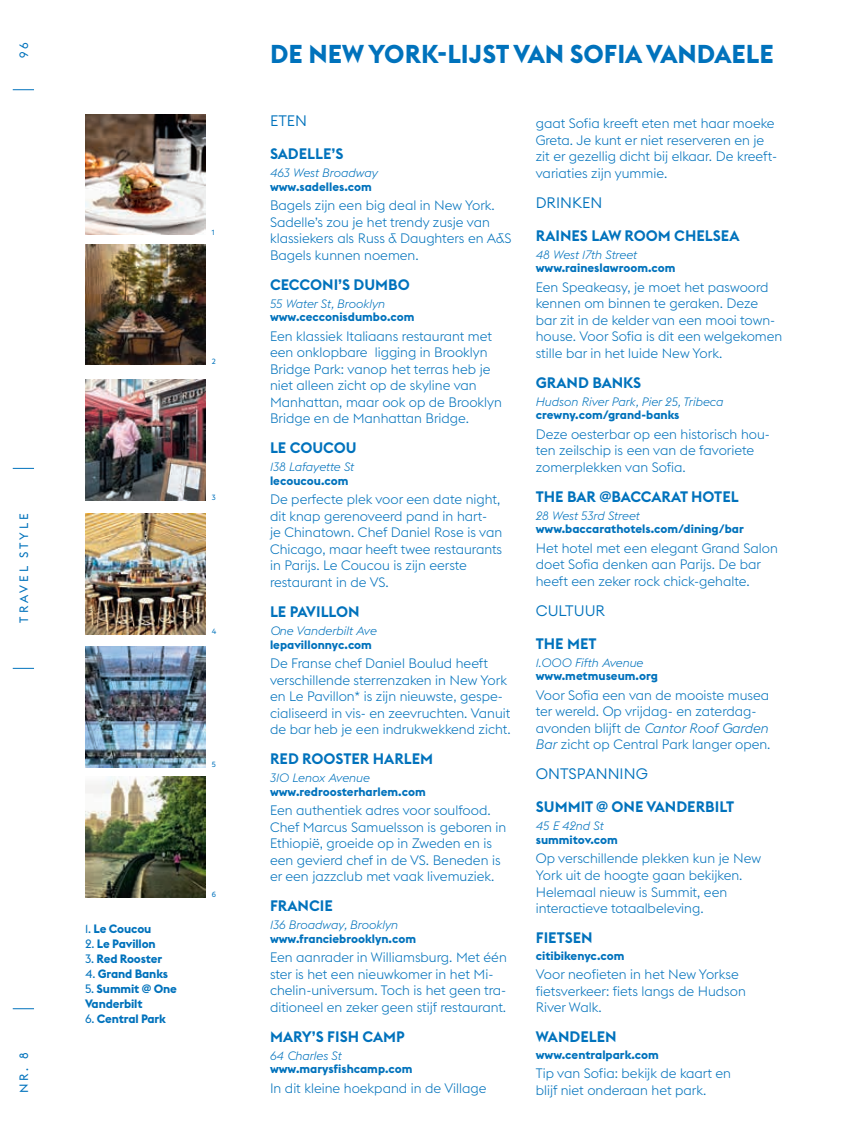
<style>
.page{position:relative;width:859px;height:1136px;background:#fff}
.page>*{position:absolute;margin:0;border:0;box-sizing:border-box;transform-origin:0 0}
.t1{font:700 25.5px "Euclid Flex";color:#0072bc}
.t2{font:600 15px "Euclid Flex";color:#0072bc}
.t3{font:300 15px "Euclid Circular A";color:#0072bc}
.t4{font:100 13.5px/16.5px "Euclid Flex";color:#0072bc}
.t5{font:700 12px/15px "Euclid Flex";color:#0072bc}
.t6{font:italic 100 12px "Euclid Flex";color:#0072bc}
.t7{font:12px "Euclid Flex";letter-spacing:.24em;color:#0072bc}
.t8{font:7.5px "Euclid Triangle";color:#0072bc}
.s1{font-weight:400}
.s2{font-style:italic}
</style>
<div class="page">
<svg style="left:13px;top:89px;width:21px;height:1px"></svg>
<svg style="left:13px;top:468px;width:21px;height:1px"></svg>
<svg style="left:13px;top:668px;width:21px;height:1px"></svg>
<svg style="left:13px;top:1008px;width:21px;height:1px"></svg>
<img style="left:85px;top:114px;width:121px;height:121px">
<img style="left:85px;top:244px;width:121px;height:121px">
<img style="left:85px;top:646px;width:121px;height:121px">
<img style="left:85px;top:513px;width:121px;height:121px">
<img style="left:85px;top:379px;width:121px;height:121px">
<img style="left:85px;top:776px;width:121px;height:121px">
<p class="t7" style="left:17px;top:58px;width:17px;rotate:-90deg">96</p>
<p class="t7" style="left:17px;top:622px;width:111px;rotate:-90deg">TRAVEL STYLE</p>
<p class="t7" style="left:17px;top:1093px;width:42px;rotate:-90deg">NR. 8</p>
<p class="t8" style="left:212px;top:227px;width:4px">1</p>
<p class="t8" style="left:212px;top:357px;width:5px">2</p>
<p class="t8" style="left:212px;top:492px;width:5px">3</p>
<p class="t8" style="left:212px;top:626px;width:6px">4</p>
<p class="t8" style="left:212px;top:759px;width:6px">5</p>
<p class="t5" style="left:85px;top:921px;width:68px"><span class="s1">1.</span> Le Coucou</p>
<p class="t5" style="left:85px;top:936px;width:72px"><span class="s1">2.</span> Le Pavillon</p>
<p class="t5" style="left:85px;top:951px;width:79px"><span class="s1">3.</span> Red Rooster</p>
<p class="t5" style="left:85px;top:966px;width:85px"><span class="s1">4.</span> Grand Banks</p>
<p class="t5" style="left:85px;top:981px;width:93px"><span class="s1">5.</span> Summit @ One<br>Vanderbilt</p>
<p class="t5" style="left:85px;top:1011px;width:83px"><span class="s1">6.</span> Central Park</p>
<p class="t8" style="left:212px;top:889px;width:6px">6</p>
<h1 class="t1" style="left:270px;top:39px;width:505px">DE NEW YORK-LIJST VAN SOFIA VANDAELE</h1>
<p class="t3" style="left:270px;top:111px;width:39px">ETEN</p>
<p class="t2" style="left:270px;top:145px;width:75px">SADELLE’S</p>
<p class="t6" style="left:270px;top:166px;width:109px">463 West Broadway</p>
<p class="t5" style="left:270px;top:179px;width:103px">www.sadelles.com</p>
<p class="t4" style="left:270px;top:197px;width:243px">Bagels zijn een big deal in New York.<br>Sadelle’s zou je het trendy zusje van klassiekers als Russ &amp; Daughters en A&amp;S Bagels kunnen noemen.</p>
<p class="t2" style="left:270px;top:276px;width:141px">CECCONI’S DUMBO</p>
<p class="t6" style="left:270px;top:296px;width:117px">55 Water St, Brooklyn</p>
<p class="t5" style="left:270px;top:310px;width:146px">www.cecconisdumbo.com</p>
<p class="t4" style="left:270px;top:328px;width:233px">Een klassiek Italiaans restaurant met een onklopbare ligging in Brooklyn Bridge Park: vanop het terras heb je niet alleen zicht op de skyline van Manhattan, maar ook op de Brooklyn Bridge en de Manhattan Bridge.</p>
<p class="t2" style="left:270px;top:439px;width:88px">LE COUCOU</p>
<p class="t6" style="left:270px;top:460px;width:86px">138 Lafayette St</p>
<p class="t5" style="left:270px;top:473px;width:80px">lecoucou.com</p>
<p class="t4" style="left:270px;top:491px;width:234px">De perfecte plek voor een date night, dit knap gerenoveerd pand in hart-<br>je Chinatown. Chef Daniel Rose is van Chicago, maar heeft twee restaurants in Parijs. Le Coucou is zijn eerste restaurant in de VS.</p>
<p class="t2" style="left:270px;top:603px;width:91px">LE PAVILLON</p>
<p class="t6" style="left:270px;top:623px;width:108px">One Vanderbilt Ave</p>
<p class="t5" style="left:270px;top:637px;width:103px">lepavillonnyc.com</p>
<p class="t4" style="left:270px;top:655px;width:242px">De Franse chef Daniel Boulud heeft verschillende sterrenzaken in New York en Le Pavillon* is zijn nieuwste, gespe&shy;cialiseerd in vis- en zeevruchten. Vanuit de bar heb je een indrukwekkend zicht.</p>
<p class="t2" style="left:270px;top:750px;width:165px">RED ROOSTER HARLEM</p>
<p class="t6" style="left:270px;top:770px;width:101px">310 Lenox Avenue</p>
<p class="t5" style="left:270px;top:784px;width:157px">www.redroosterharlem.com</p>
<p class="t4" style="left:270px;top:802px;width:238px">Een authentiek adres voor soulfood.<br>Chef Marcus Samuelsson is geboren in Ethiopië, groeide op in Zweden en is een gevierd chef in de VS. Beneden is er een jazzclub met vaak livemuziek.</p>
<p class="t2" style="left:270px;top:897px;width:64px">FRANCIE</p>
<p class="t6" style="left:270px;top:917px;width:130px">136 Broadway, Brooklyn</p>
<p class="t5" style="left:270px;top:931px;width:148px">www.franciebrooklyn.com</p>
<p class="t4" style="left:270px;top:949px;width:238px">Een aanrader in Williamsburg. Met één ster is het een nieuwkomer in het Mi&shy;chelin-universum. Toch is het geen tra&shy;ditioneel en zeker geen stijf restaurant.</p>
<p class="t2" style="left:270px;top:1027px;width:136px">MARY’S FISH CAMP</p>
<p class="t6" style="left:270px;top:1048px;width:73px">64 Charles St</p>
<p class="t5" style="left:270px;top:1061px;width:144px">www.marysfishcamp.com</p>
<p class="t4" style="left:270px;top:1079px;width:218px">In dit kleine hoekpand in de Village</p>
<p class="t4" style="left:536px;top:115px;width:243px">gaat Sofia kreeft eten met haar moeke Greta. Je kunt er niet reserveren en je zit er gezellig dicht bij elkaar. De kreeft&shy;variaties zijn yummie.</p>
<p class="t3" style="left:536px;top:192px;width:68px">DRINKEN</p>
<p class="t2" style="left:536px;top:226px;width:205px">RAINES LAW ROOM CHELSEA</p>
<p class="t6" style="left:536px;top:247px;width:103px">48 West 17th Street</p>
<p class="t5" style="left:536px;top:260px;width:141px">www.raineslawroom.com</p>
<p class="t4" style="left:536px;top:279px;width:248px">Een Speakeasy, je moet het paswoord kennen om binnen te geraken. Deze bar zit in de kelder van een mooi town&shy;house. Voor Sofia is dit een welgekomen stille bar in het luide New York.</p>
<p class="t2" style="left:536px;top:373px;width:107px">GRAND BANKS</p>
<p class="t6" style="left:536px;top:394px;width:189px">Hudson River Park, Pier 25, Tribeca</p>
<p class="t5" style="left:536px;top:407px;width:145px">crewny.com/grand-banks</p>
<p class="t4" style="left:536px;top:426px;width:236px">Deze oesterbar op een historisch hou&shy;ten zeilschip is een van de favoriete zomerplekken van Sofia.</p>
<p class="t2" style="left:536px;top:487px;width:204px">THE BAR @BACCARAT HOTEL</p>
<p class="t6" style="left:536px;top:508px;width:105px">28 West 53rd Street</p>
<p class="t5" style="left:536px;top:521px;width:210px">www.baccarathotels.com/dining/bar</p>
<p class="t4" style="left:536px;top:540px;width:244px">Het hotel met een elegant Grand Salon doet Sofia denken aan Parijs. De bar heeft een zeker rock chick-gehalte.</p>
<p class="t3" style="left:536px;top:600px;width:71px">CULTUUR</p>
<p class="t2" style="left:536px;top:634px;width:62px">THE MET</p>
<p class="t6" style="left:536px;top:655px;width:109px">1.000 Fifth Avenue</p>
<p class="t5" style="left:536px;top:668px;width:124px">www.metmuseum.org</p>
<p class="t4" style="left:536px;top:687px;width:236px">Voor Sofia een van de mooiste musea ter wereld. Op vrijdag- en zaterdag&shy;avonden blijft de <span class="s2">Cantor Roof Garden Bar</span> zicht op Central Park langer open.</p>
<p class="t3" style="left:536px;top:764px;width:114px">ONTSPANNING</p>
<p class="t2" style="left:536px;top:798px;width:200px">SUMMIT @ ONE VANDERBILT</p>
<p class="t6" style="left:536px;top:819px;width:69px">45 E 42nd St</p>
<p class="t5" style="left:536px;top:832px;width:84px">summitov.com</p>
<p class="t4" style="left:536px;top:850px;width:227px">Op verschillende plekken kun je New<br>York uit de hoogte gaan bekijken.<br>Helemaal nieuw is Summit, een interactieve totaalbeleving.</p>
<p class="t2" style="left:536px;top:928px;width:58px">FIETSEN</p>
<p class="t5" style="left:536px;top:947px;width:90px">citibikenyc.com</p>
<p class="t4" style="left:536px;top:966px;width:211px">Voor neofieten in het New Yorkse fietsverkeer: fiets langs de Hudson<br>River Walk.</p>
<p class="t2" style="left:536px;top:1027px;width:82px">WANDELEN</p>
<p class="t5" style="left:536px;top:1046px;width:125px">www.centralpark.com</p>
<p class="t4" style="left:536px;top:1065px;width:197px">Tip van Sofia: bekijk de kaart en blijf niet onderaan het park.</p>
</div>
